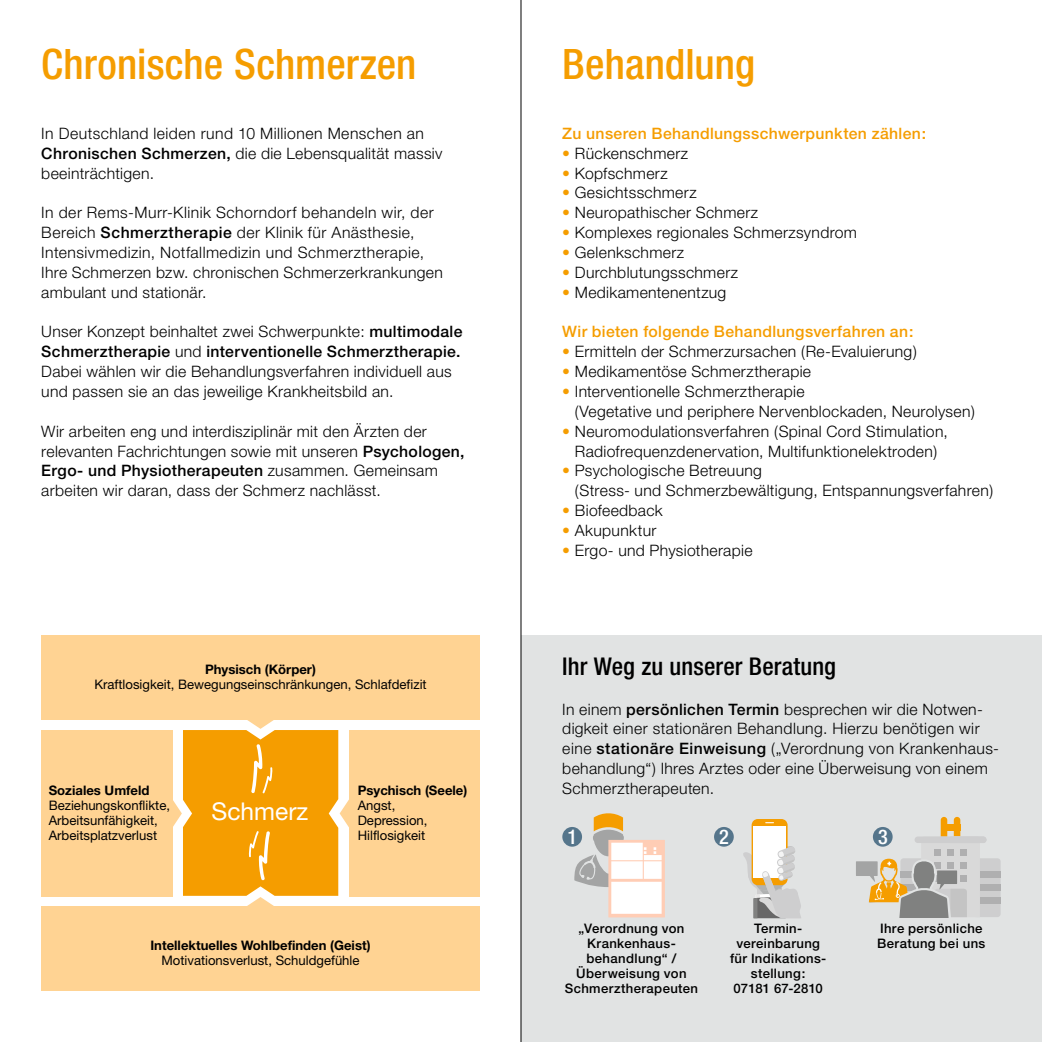
<style>
.page{position:relative;width:1042px;height:1042px;background:#fff}
.page>*{position:absolute;margin:0;border:0;box-sizing:border-box;transform-origin:0 0}
.t1{font:500 condensed 42px "Helvetica Neue";color:#f59d00}
.t2{font:500 condensed 24.5px "Helvetica Neue";letter-spacing:.005em;color:#000}
.t3{font:24.5px "Helvetica Neue";color:#fff}
.t4{font:500 condensed 20.3px "Helvetica Neue";color:#fff}
.t5{font:300 15.75px/19.8px "Helvetica Neue";letter-spacing:.02em;color:#000}
.t6{font:500 15.75px "Helvetica Neue";letter-spacing:.02em;color:#f59d00}
.t7{font:13.12px/14.9px "Helvetica Neue";color:#000}
.t8{font:500 13.12px/14.9px "Helvetica Neue";letter-spacing:.03em;color:#000;text-align:center}
.t9{font:700 13.12px "Helvetica Neue";color:#000}
.s1{font-weight:500}
.s2{color:#f59d00}
</style>
<div class="page">
<div style="left:521px;top:635px;width:521px;height:407px;background:#e1e3e3"></div>
<div style="left:562px;top:827px;width:20px;height:19px;background:#55758b;border-radius:50%"></div>
<div style="left:714px;top:827px;width:20px;height:19px;background:#55758b;border-radius:50%"></div>
<div style="left:873px;top:827px;width:19px;height:19px;background:#55758b;border-radius:50%"></div>
<svg style="left:743px;top:819px;width:58px;height:99px"></svg>
<div style="left:940px;top:817px;width:7px;height:26px;background:#f59d00;border-radius:3px"></div>
<div style="left:954px;top:817px;width:6px;height:26px;background:#f59d00;border-radius:3px"></div>
<div style="left:973px;top:858px;width:27px;height:59px;background:#cececf;border-radius:3px"></div>
<div style="left:973px;top:871px;width:27px;height:7px;background:#afafb0"></div>
<div style="left:973px;top:884px;width:27px;height:7px;background:#afafb0"></div>
<div style="left:973px;top:897px;width:27px;height:7px;background:#afafb0"></div>
<div style="left:940px;top:824px;width:20px;height:7px;background:#f59d00"></div>
<svg style="left:856px;top:836px;width:130px;height:81px"></svg>
<svg style="left:574px;top:813px;width:91px;height:104px"></svg>
<hr style="left:521px;top:0;width:1px;height:1042px;background:#000">
<div style="left:41px;top:635px;width:439px;height:84px;background:#ffd393"></div>
<div style="left:41px;top:730px;width:131px;height:167px;background:#ffd393"></div>
<div style="left:41px;top:906px;width:439px;height:85px;background:#ffd393"></div>
<div style="left:349px;top:730px;width:131px;height:167px;background:#ffd393"></div>
<svg style="left:172px;top:719px;width:178px;height:187px"></svg>
<h1 class="t1" style="left:41px;top:39px;width:377px">Chronische Schmerzen</h1>
<p class="t5" style="left:41px;top:123px;width:403px">In Deutschland leiden rund 10 Millionen Menschen an<br><span class="s1">Chronischen Schmerzen,</span> die die Lebensqualität massiv beeinträchtigen.</p>
<p class="t5" style="left:41px;top:202px;width:403px">In der Rems-Murr-Klinik Schorndorf behandeln wir, der Bereich <span class="s1">Schmerztherapie</span> der Klinik für Anästhesie, Intensivmedizin, Notfallmedizin und Schmerztherapie, Ihre Schmerzen bzw. chronischen Schmerzerkrankungen ambulant und stationär.</p>
<p class="t5" style="left:41px;top:322px;width:423px">Unser Konzept beinhaltet zwei Schwerpunkte: <span class="s1">multimodale Schmerztherapie</span> und <span class="s1">interventionelle Schmerztherapie.<br></span>Dabei wählen wir die Behandlungsverfahren individuell aus und passen sie an das jeweilige Krankheitsbild an.</p>
<p class="t5" style="left:41px;top:421px;width:425px">Wir arbeiten eng und interdisziplinär mit den Ärzten der relevanten Fachrichtungen sowie mit unseren <span class="s1">Psychologen, Ergo- und Physiotherapeuten</span> zusammen. Gemeinsam arbeiten wir daran, dass der Schmerz nachlässt.</p>
<p class="t9" style="left:205px;top:661px;width:112px">Physisch (Körper)</p>
<p class="t7" style="left:94px;top:677px;width:334px">Kraftlosigkeit, Bewegungseinschränkungen, Schlafdefizit</p>
<p class="t9" style="left:49px;top:782px;width:102px">Soziales Umfeld</p>
<p class="t7" style="left:49px;top:798px;width:123px">Beziehungskonflikte,<br>Arbeitsunfähigkeit,<br>Arbeitsplatzverlust</p>
<h2 class="t3" style="left:212px;top:796px;width:98px">Schmerz</h2>
<p class="t9" style="left:358px;top:782px;width:111px">Psychisch (Seele)</p>
<p class="t7" style="left:358px;top:798px;width:71px">Angst,<br>Depression,<br>Hilflosigkeit</p>
<p class="t9" style="left:150px;top:937px;width:222px">Intellektuelles Wohlbefinden (Geist)</p>
<p class="t7" style="left:161px;top:952px;width:200px">Motivationsverlust, Schuldgefühle</p>
<h1 class="t1" style="left:562px;top:39px;width:194px">Behandlung</h1>
<p class="t6" style="left:562px;top:124px;width:365px">Zu unseren Behandlungsschwerpunkten zählen:</p>
<p class="t5" style="left:562px;top:143px;width:127px"><span class="s2">•</span> Rückenschmerz</p>
<p class="t5" style="left:562px;top:163px;width:107px"><span class="s2">•</span> Kopfschmerz</p>
<p class="t5" style="left:562px;top:183px;width:136px"><span class="s2">•</span> Gesichtsschmerz</p>
<p class="t5" style="left:562px;top:202px;width:197px"><span class="s2">•</span> Neuropathischer Schmerz</p>
<p class="t5" style="left:562px;top:222px;width:296px"><span class="s2">•</span> Komplexes regionales Schmerzsyndrom</p>
<p class="t5" style="left:562px;top:242px;width:123px"><span class="s2">•</span> Gelenkschmerz</p>
<p class="t5" style="left:562px;top:262px;width:177px"><span class="s2">•</span> Durchblutungsschmerz</p>
<p class="t5" style="left:562px;top:282px;width:166px"><span class="s2">•</span> Medikamentenentzug</p>
<p class="t6" style="left:562px;top:322px;width:353px">Wir bieten folgende Behandlungsverfahren an:</p>
<p class="t5" style="left:562px;top:341px;width:356px"><span class="s2">•</span> Ermitteln der Schmerzursachen (Re-Evaluierung)</p>
<p class="t5" style="left:562px;top:361px;width:250px"><span class="s2">•</span> Medikamentöse Schmerztherapie</p>
<p class="t5" style="left:575px;top:381px;width:402px;text-indent:-13px"><span class="s2">•</span> Interventionelle Schmerztherapie<br>(Vegetative und periphere Nervenblockaden, Neurolysen)</p>
<p class="t5" style="left:562px;top:421px;width:387px;text-align:center"><span class="s2">•</span> Neuromodulationsverfahren (Spinal Cord Stimulation,<br>Radiofrequenzdenervation, Multifunktionelektroden)</p>
<p class="t5" style="left:575px;top:460px;width:420px;text-indent:-13px"><span class="s2">•</span> Psychologische Betreuung<br>(Stress- und Schmerzbewältigung, Entspannungsverfahren)</p>
<p class="t5" style="left:562px;top:500px;width:102px"><span class="s2">•</span> Biofeedback</p>
<p class="t5" style="left:562px;top:520px;width:96px"><span class="s2">•</span> Akupunktur</p>
<p class="t5" style="left:562px;top:540px;width:192px"><span class="s2">•</span> Ergo- und Physiotherapie</p>
<h2 class="t2" style="left:562px;top:651px;width:275px">Ihr Weg zu unserer Beratung</h2>
<p class="t5" style="left:562px;top:699px;width:438px">In einem <span class="s1">persönlichen Termin</span> besprechen wir die Notwen&shy;digkeit einer stationären Behandlung. Hierzu benötigen wir eine <span class="s1">stationäre Einweisung</span> („Verordnung von Krankenhaus&shy;behandlung“) Ihres Arztes oder eine Überweisung von einem Schmerztherapeuten.</p>
<p class="t4" style="left:567px;top:825px;width:11px">1</p>
<p class="t4" style="left:719px;top:824px;width:11px">2</p>
<p class="t4" style="left:878px;top:824px;width:11px">3</p>
<p class="t8" style="left:565px;top:921px;width:135px">„Verordnung von<br>Krankenhaus&shy;behandlung“ /<br>Überweisung von<br>Schmerztherapeuten</p>
<p class="t8" style="left:730px;top:921px;width:98px">Termin&shy;vereinbarung für Indikations&shy;stellung:<br>07181 67-2810</p>
<p class="t8" style="left:877px;top:921px;width:110px;text-align:left">Ihre persönliche<br>Beratung bei uns</p>
</div>
